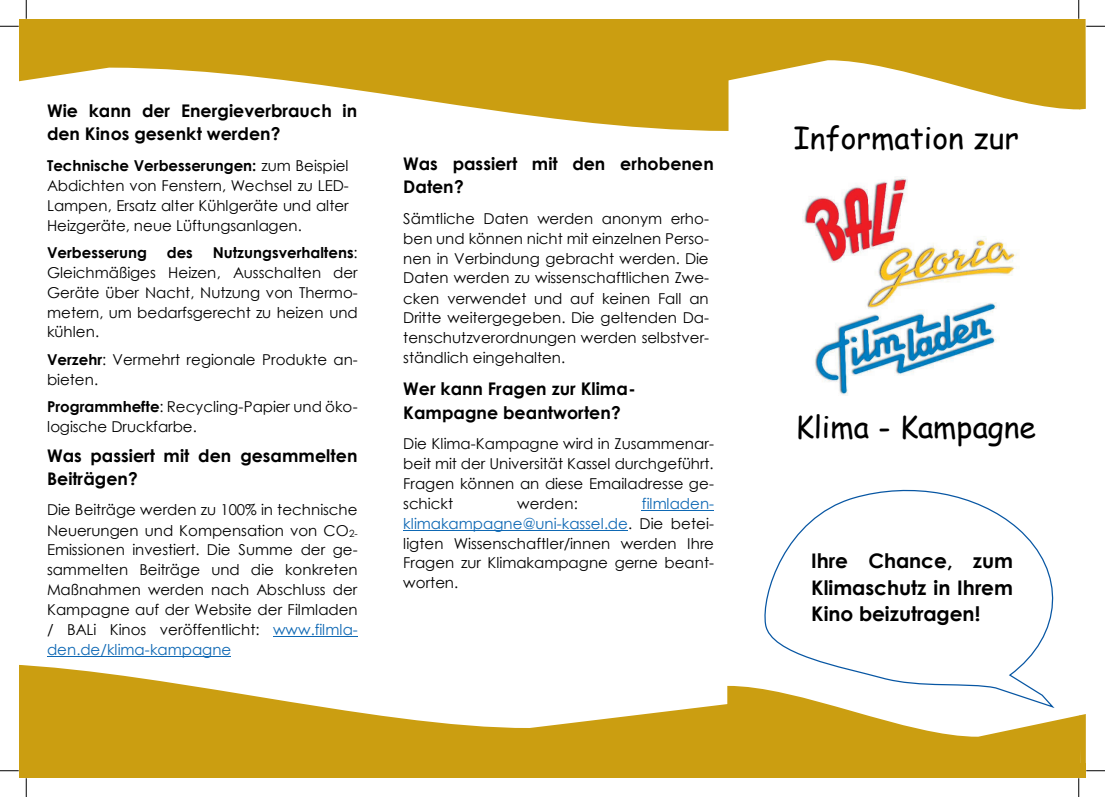
<style>
.page{position:relative;width:1105px;height:797px;background:#fff}
.page>*{position:absolute;margin:0;border:0;box-sizing:border-box;transform-origin:0 0}
.t1{font:30px "Comic Sans MS";color:#000}
.t2{font:700 20.12px/26.6px "Century Gothic";color:#000;text-align:justify}
.t3{font:700 17.38px/23.1px "Century Gothic";color:#000}
.t4{font:15px/19.9px "Century Gothic";color:#000;text-align:justify}
.t5{font:700 15px "Century Gothic";color:#000}
.s1{font-weight:700}
.s2{color:#0e68b4}
</style>
<div class="page">
<hr style="left:273px;top:636px;width:85px;height:1px;background:#0e68b4">
<hr style="left:47px;top:656px;width:184px;height:1px;background:#0e68b4">
<svg style="left:764px;top:489px;width:290px;height:196px"></svg>
<img style="left:803px;top:177px;width:214px;height:219px">
<svg style="left:484px;top:109px;width:244px;height:22px;fill:#cb9e11"></svg>
<div style="left:802px;top:543px;width:220px;height:96px;background:#fff"></div>
<hr style="left:642px;top:510px;width:72px;height:1px;background:#0e68b4">
<hr style="left:403px;top:530px;width:225px;height:1px;background:#0e68b4">
<svg style="left:19px;top:664px;width:708px;height:99px;fill:#cb9e11"></svg>
<svg style="left:19px;top:19px;width:1067px;height:90px;fill:#cb9e11"></svg>
<div style="left:19px;top:763px;width:1067px;height:14px;background:#cb9e11"></div>
<svg style="left:1086px;top:25px;width:19px;height:2px"></svg>
<svg style="left:0;top:770px;width:19px;height:1px"></svg>
<svg style="left:727px;top:685px;width:378px;height:86px"></svg>
<svg style="left:0;top:0;width:27px;height:27px"></svg>
<svg style="left:25px;top:778px;width:2px;height:19px"></svg>
<svg style="left:1078px;top:0;width:2px;height:20px"></svg>
<svg style="left:1078px;top:778px;width:2px;height:19px"></svg>
<p class="t3" style="left:47px;top:99px;width:312px">Wie kann der Energieverbrauch in den Kinos gesenkt werden?</p>
<p class="t4" style="left:47px;top:155px;width:303px"><span class="s1">Technische Verbesserungen:</span> zum Beispiel Abdichten von Fenstern, Wechsel zu LED-Lampen, Ersatz alter Kühlgeräte und alter Heizgeräte, neue Lüftungsanlagen.</p>
<p class="t5" style="left:47px;top:241px;width:101px">Verbesserung</p>
<p class="t5" style="left:167px;top:241px;width:28px">des</p>
<p class="t4" style="left:47px;top:242px;width:312px;text-indent:166px"><span class="s1">Nutzungsverhaltens</span>:<br>Gleichmäßiges Heizen, Ausschalten der Geräte über Nacht, Nutzung von Thermo&shy;metern, um bedarfsgerecht zu heizen und kühlen.</p>
<p class="t4" style="left:47px;top:349px;width:312px"><span class="s1">Verzehr</span>: Vermehrt regionale Produkte an&shy;bieten.</p>
<p class="t4" style="left:47px;top:396px;width:312px"><span class="s1">Programmhefte</span>: Recycling-Papier und öko&shy;logische Druckfarbe.</p>
<p class="t3" style="left:47px;top:443px;width:312px">Was passiert mit den gesammelten<br>Beiträgen?</p>
<p class="t4" style="left:47px;top:500px;width:312px">Die Beiträge werden zu 100% in technische Neuerungen und Kompensation von CO<sub>2- </sub>Emissionen investiert. Die Summe der ge&shy;sammelten Beiträge und die konkreten Maßnahmen werden nach Abschluss der Kampagne auf der Website der Filmladen / BALi Kinos veröffentlicht: <span class="s2">www.filmla&shy;den.de/klima-kampagne</span></p>
<p class="t3" style="left:403px;top:151px;width:312px">Was passiert mit den erhobenen<br>Daten?</p>
<p class="t4" style="left:403px;top:208px;width:307px">Sämtliche Daten werden anonym erho&shy;ben und können nicht mit einzelnen Perso&shy;nen in Verbindung gebracht werden. Die Daten werden zu wissenschaftlichen Zwe&shy;cken verwendet und auf keinen Fall an Dritte weitergegeben. Die geltenden Da&shy;tenschutzverordnungen werden selbstver&shy;ständlich eingehalten.</p>
<p class="t3" style="left:403px;top:376px;width:234px">Wer kann Fragen zur Klima-<br>Kampagne beantworten?</p>
<p class="t4" style="left:403px;top:433px;width:312px">Die Klima-Kampagne wird in Zusammenar&shy;beit mit der Universität Kassel durchgeführt.<br>Fragen können an diese Emailadresse ge&shy;schickt</p>
<p class="t4" style="left:403px;top:493px;width:312px;text-indent:239px"><span class="s2">filmladen&shy;klimakampagne@uni-kassel.de</span>. Die betei&shy;ligten Wissenschaftler/innen werden Ihre Fragen zur Klimakampagne gerne beant&shy;worten.</p>
<p class="t4" style="left:517px;top:493px;width:62px">werden:</p>
<h1 class="t1" style="left:793px;top:116px;width:227px">Information zur</h1>
<h1 class="t1" style="left:795px;top:405px;width:242px">Klima - Kampagne</h1>
<h2 class="t2" style="left:811px;top:547px;width:203px">Ihre Chance, zum Klimaschutz in Ihrem Kino beizutragen!</h2>
</div>
